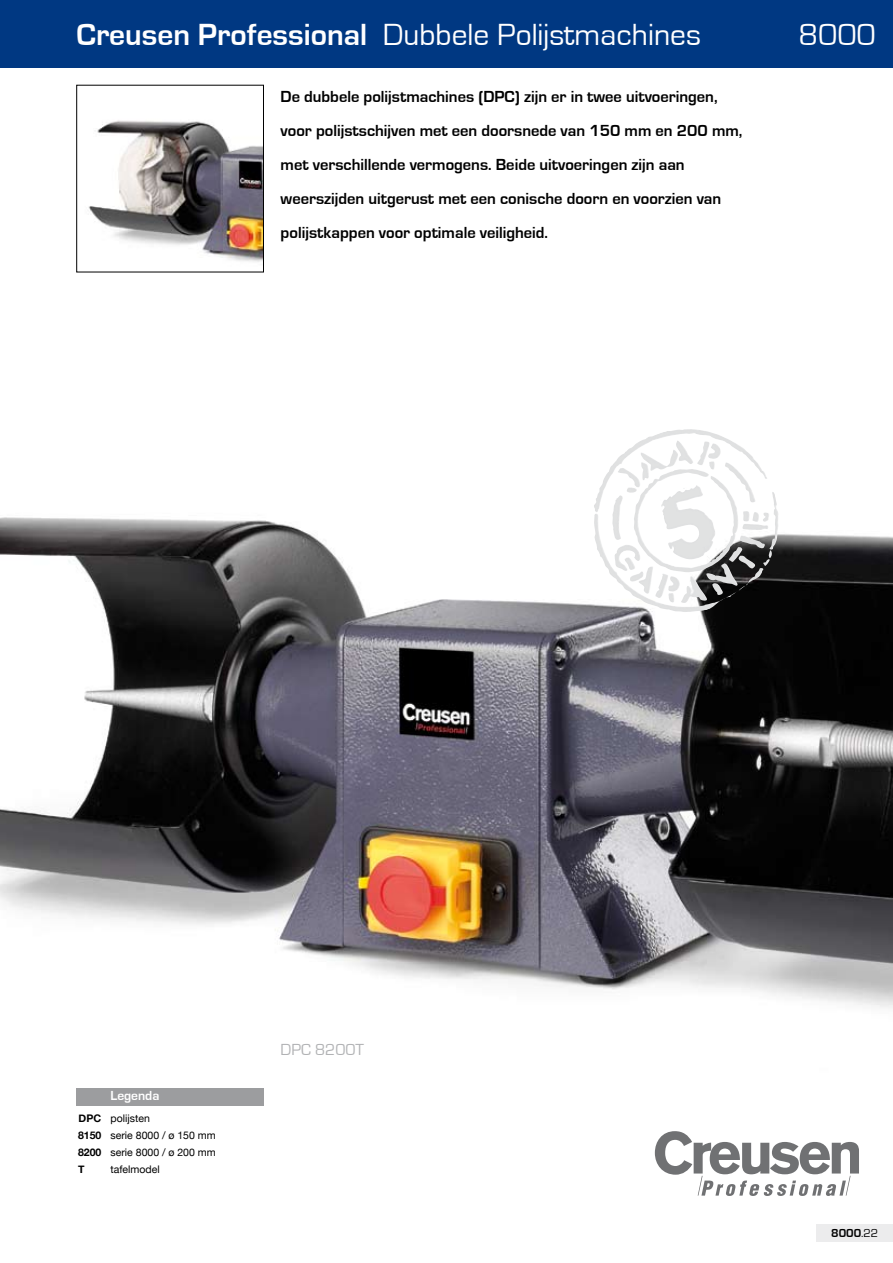
<style>
.page{position:relative;width:893px;height:1263px;background:#fff}
.page>*{position:absolute;margin:0;border:0;box-sizing:border-box;transform-origin:0 0}
.t1{font:31.5px "Eurostile";color:#fff}
.t2{font:700 16.5px/34px "Eurostile";color:#000}
.t3{font:16.5px "Eurostile";color:#b1b2b4}
.t4{font:700 13.5px "Eurostile";color:#fff}
.t5{font:700 12px "Eurostile";color:#000}
.t6{font:10.5px/17px "Helvetica Neue";color:#000}
.s1{font-weight:700}
.s2{font-weight:400}
</style>
<div class="page">
<div style="left:0;top:0;width:893px;height:68px;background:#003882"></div>
<img style="left:0;top:271px;width:893px;height:835px">
<img style="left:88px;top:120px;width:174px;height:142px">
<div style="left:816px;top:1225px;width:77px;height:17px;background:#ececed"></div>
<img style="left:594px;top:429px;width:185px;height:178px">
<div style="left:77px;top:1089px;width:187px;height:17px;background:#9c9d9f"></div>
<svg style="left:655px;top:1131px;width:204px;height:65px"></svg>
<p class="t1" style="left:77px;top:17px;width:626px"><span class="s1">Creusen Professional</span> Dubbele Polijstmachines</p>
<p class="t1" style="left:799px;top:17px;width:79px">8000</p>
<p class="t2" style="left:281px;top:80px;width:463px">De dubbele polijstmachines (DPC) zijn er in twee uitvoeringen, voor polijstschijven met een doorsnede van 150 mm en 200 mm, met verschillende vermogens. Beide uitvoeringen zijn aan weerszijden uitgerust met een conische doorn en voorzien van polijstkappen voor optimale veiligheid.</p>
<p class="t4" style="left:111px;top:1088px;width:50px">Legenda</p>
<p class="t6" style="left:78px;top:1110px;width:139px"><span class="s1">DPC</span> polijsten<br><span class="s1">8150</span> serie 8000 / ø 150 mm<br><span class="s1">8200</span> serie 8000 / ø 200 mm<br><span class="s1">T</span></p>
<p class="t6" style="left:111px;top:1161px;width:51px">tafelmodel</p>
<p class="t3" style="left:281px;top:1040px;width:85px">DPC 8200T</p>
<p class="t5" style="left:831px;top:1227px;width:41px">8000<span class="s2">.22</span></p>
</div>
